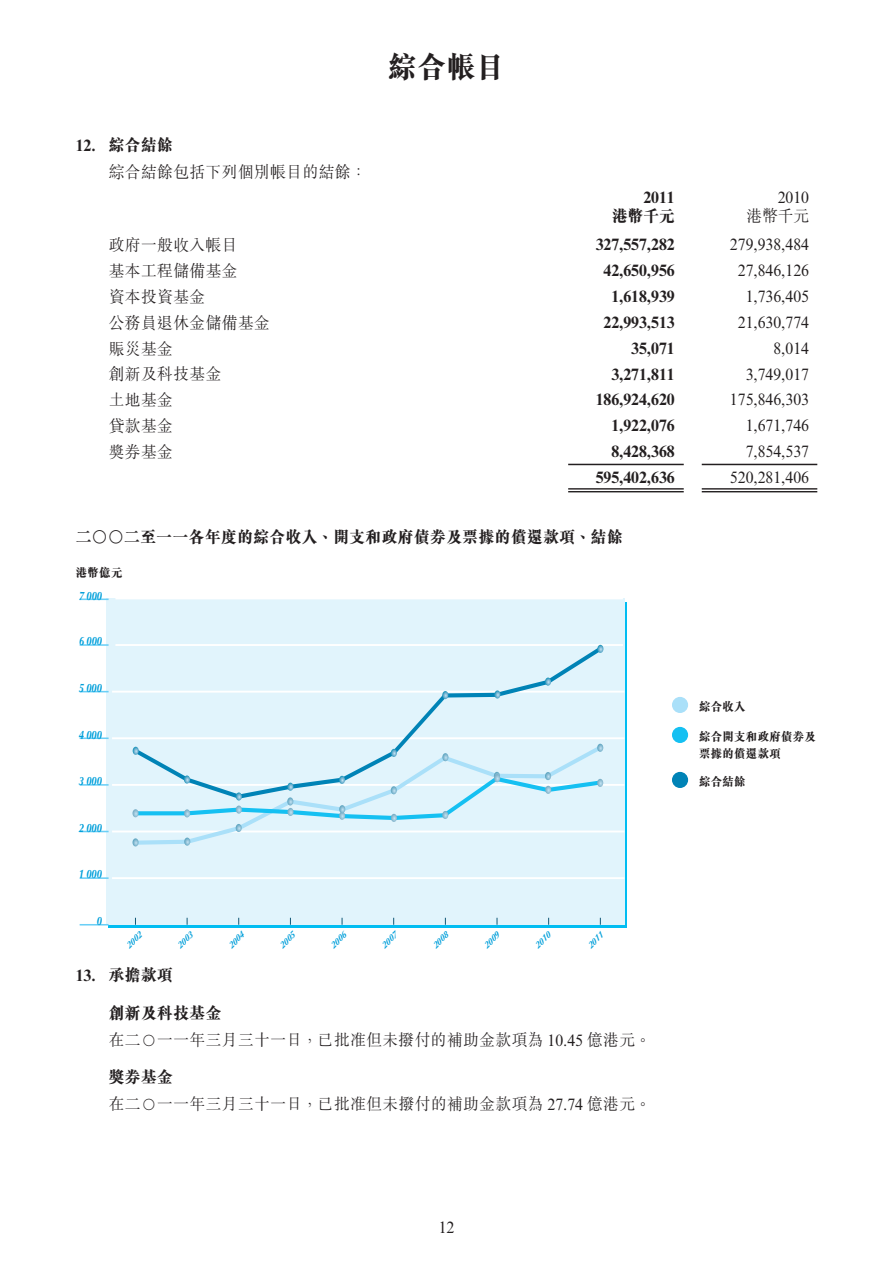
<style>
.page{position:relative;width:893px;height:1263px;background:#fff}
.page>*{position:absolute;margin:0;border:0;box-sizing:border-box;transform-origin:0 0}
.t1{font:800 30px "M Sung HK";color:#231f20;scale:.95 1}
.t2{font:300 16.5px/27px "M Sung HK";letter-spacing:.03em;color:#231f20;scale:.95 1}
.t3{font:16.5px/19.5px "Times NRMT Std";color:#231f20;text-align:right;scale:.95 1}
.t4{font:700 16.5px/19.5px "Times NRMT Std";color:#231f20;text-align:right;scale:.95 1}
.t5{font:800 16.5px "M Sung HK";letter-spacing:.03em;color:#231f20;scale:.95 1}
.t6{font:italic 700 12.15px "Optima LT Std";letter-spacing:-.02em;color:#009fda;scale:.78 1}
.t7{font:800 12px/16.5px "M Sung HK";letter-spacing:.03em;color:#231f20;scale:.95 1}
.t8{font:italic 700 8.85px "Optima LT Std";color:#009fda;scale:.96 1}
.s1{font-family:"Times NRMT Std";font-weight:700}
.s2{font-weight:800}
.s3{font-family:"M Sung HK";font-weight:800}
.s4{font-family:"M Sung HK";font-weight:300}
.s5{font-family:"Times NRMT Std";font-weight:400}
</style>
<div class="page">
<hr style="left:568px;top:464px;width:115px;height:1px;background:#231f20">
<hr style="left:701px;top:464px;width:116px;height:1px;background:#231f20">
<hr style="left:568px;top:488px;width:115px;height:2px;background:#231f20">
<hr style="left:568px;top:491px;width:115px;height:1px;background:#231f20">
<hr style="left:701px;top:488px;width:116px;height:2px;background:#231f20">
<hr style="left:701px;top:491px;width:116px;height:1px;background:#231f20">
<div style="left:672px;top:697px;width:16px;height:16px;background:#aae0f9;border-radius:50%"></div>
<div style="left:672px;top:727px;width:16px;height:16px;background:#15c0f2;border-radius:50%"></div>
<div style="left:672px;top:772px;width:16px;height:16px;background:#0083b6;border-radius:50%"></div>
<div style="left:106px;top:598px;width:518px;height:327px;background:#e1f4fc"></div>
<hr style="left:112px;top:877px;width:512px;height:2px;background:#fff">
<hr style="left:112px;top:831px;width:512px;height:1px;background:#fff">
<hr style="left:112px;top:784px;width:512px;height:2px;background:#fff">
<hr style="left:112px;top:737px;width:512px;height:2px;background:#fff">
<hr style="left:112px;top:691px;width:512px;height:2px;background:#fff">
<hr style="left:115px;top:644px;width:508px;height:2px;background:#fff">
<hr style="left:115px;top:598px;width:508px;height:1px;background:#fff">
<svg style="left:80px;top:924px;width:29px;height:1px"></svg>
<hr style="left:80px;top:877px;width:29px;height:2px;background:#6bcff6">
<svg style="left:80px;top:831px;width:29px;height:1px"></svg>
<hr style="left:80px;top:784px;width:29px;height:2px;background:#6bcff6">
<svg style="left:80px;top:738px;width:29px;height:1px"></svg>
<svg style="left:80px;top:691px;width:29px;height:1px"></svg>
<hr style="left:80px;top:644px;width:29px;height:2px;background:#6bcff6">
<svg style="left:80px;top:599px;width:29px;height:1px"></svg>
<svg style="left:132px;top:830px;width:473px;height:17px"></svg>
<svg style="left:131px;top:644px;width:474px;height:128px"></svg>
<svg style="left:133px;top:747px;width:6px;height:8px"></svg>
<svg style="left:391px;top:749px;width:6px;height:8px"></svg>
<svg style="left:442px;top:691px;width:6px;height:8px"></svg>
<svg style="left:442px;top:753px;width:6px;height:8px"></svg>
<svg style="left:184px;top:838px;width:6px;height:8px"></svg>
<svg style="left:132px;top:838px;width:7px;height:8px"></svg>
<svg style="left:494px;top:690px;width:6px;height:9px"></svg>
<svg style="left:545px;top:678px;width:6px;height:8px"></svg>
<svg style="left:597px;top:645px;width:6px;height:8px"></svg>
<svg style="left:597px;top:744px;width:6px;height:8px"></svg>
<svg style="left:132px;top:772px;width:472px;height:60px"></svg>
<p class="t2" style="left:109px;top:133px;width:272px;text-indent:-33px"><span class="s1">12.</span> <span class="s2">綜合結餘<br></span>綜合結餘包括下列個別帳目的結餘：</p>
<p class="t1" style="left:388px;top:55px;width:124px">綜合帳目</p>
<p class="t4" style="left:612px;top:189px;width:67px">2011<br><span class="s3">港幣千元</span></p>
<p class="t3" style="left:746px;top:189px;width:67px">2010<br><span class="s4">港幣千元</span></p>
<p class="t2" style="left:109px;top:234px;width:137px">政府一般收入帳目</p>
<p class="t4" style="left:595px;top:236px;width:85px">327,557,282</p>
<p class="t3" style="left:730px;top:236px;width:85px">279,938,484</p>
<p class="t2" style="left:109px;top:260px;width:137px">基本工程儲備基金</p>
<p class="t4" style="left:603px;top:262px;width:76px">42,650,956</p>
<p class="t3" style="left:737px;top:262px;width:76px">27,846,126</p>
<p class="t2" style="left:109px;top:285px;width:103px">資本投資基金</p>
<p class="t4" style="left:611px;top:288px;width:68px">1,618,939</p>
<p class="t3" style="left:745px;top:288px;width:68px">1,736,405</p>
<p class="t2" style="left:109px;top:311px;width:171px">公務員退休金儲備基金</p>
<p class="t4" style="left:603px;top:314px;width:76px">22,993,513</p>
<p class="t3" style="left:737px;top:314px;width:76px">21,630,774</p>
<p class="t2" style="left:109px;top:337px;width:69px">賑災基金</p>
<p class="t4" style="left:631px;top:340px;width:47px">35,071</p>
<p class="t3" style="left:773px;top:340px;width:39px">8,014</p>
<p class="t2" style="left:109px;top:363px;width:120px">創新及科技基金</p>
<p class="t4" style="left:611px;top:366px;width:68px">3,271,811</p>
<p class="t3" style="left:745px;top:366px;width:68px">3,749,017</p>
<p class="t2" style="left:109px;top:389px;width:69px">土地基金</p>
<p class="t4" style="left:595px;top:391px;width:85px">186,924,620</p>
<p class="t3" style="left:730px;top:391px;width:85px">175,846,303</p>
<p class="t2" style="left:109px;top:415px;width:69px">貸款基金</p>
<p class="t4" style="left:611px;top:417px;width:68px">1,922,076</p>
<p class="t3" style="left:745px;top:417px;width:68px">1,671,746</p>
<p class="t2" style="left:109px;top:440px;width:69px">獎券基金</p>
<p class="t4" style="left:611px;top:443px;width:68px">8,428,368</p>
<p class="t3" style="left:745px;top:443px;width:68px">7,854,537</p>
<p class="t4" style="left:595px;top:469px;width:85px">595,402,636</p>
<p class="t3" style="left:730px;top:469px;width:85px">520,281,406</p>
<p class="t5" style="left:76px;top:530px;width:577px">二○○二至一一各年度的綜合收入、開支和政府債券及票據的償還款項、結餘</p>
<p class="t7" style="left:76px;top:566px;width:51px">港幣億元</p>
<p class="t6" style="left:79px;top:588px;width:31px">7 000</p>
<p class="t6" style="left:79px;top:634px;width:31px">6 000</p>
<p class="t6" style="left:79px;top:681px;width:31px">5 000</p>
<p class="t6" style="left:79px;top:727px;width:31px">4 000</p>
<p class="t6" style="left:79px;top:774px;width:31px">3 000</p>
<p class="t6" style="left:79px;top:820px;width:31px">2 000</p>
<p class="t6" style="left:79px;top:867px;width:31px">1 000</p>
<p class="t6" style="left:97px;top:914px;width:8px">0</p>
<p class="t8" style="left:124px;top:943px;width:21px;rotate:-46deg">2002</p>
<p class="t8" style="left:175px;top:943px;width:21px;rotate:-46deg">2003</p>
<p class="t8" style="left:226px;top:943px;width:21px;rotate:-46deg">2004</p>
<p class="t8" style="left:277px;top:943px;width:21px;rotate:-46deg">2005</p>
<p class="t8" style="left:328px;top:943px;width:21px;rotate:-46deg">2006</p>
<p class="t8" style="left:379px;top:943px;width:21px;rotate:-46deg">2007</p>
<p class="t8" style="left:430px;top:943px;width:21px;rotate:-46deg">2008</p>
<p class="t8" style="left:481px;top:943px;width:21px;rotate:-46deg">2009</p>
<p class="t8" style="left:532px;top:943px;width:21px;rotate:-46deg">2010</p>
<p class="t8" style="left:585px;top:943px;width:21px;rotate:-46deg">2011</p>
<p class="t5" style="left:76px;top:969px;width:104px"><span class="s1">13.</span> 承擔款項</p>
<p class="t2" style="left:109px;top:1001px;width:572px"><span class="s2">創新及科技基金<br></span>在二○一一年三月三十一日，已批准但未撥付的補助金款項為 <span class="s5">10.45</span> 億港元。</p>
<p class="t2" style="left:109px;top:1066px;width:572px"><span class="s2">獎券基金<br></span>在二○一一年三月三十一日，已批准但未撥付的補助金款項為 <span class="s5">27.74</span> 億港元。</p>
<p class="t3" style="left:438px;top:1219px;width:18px">12</p>
<p class="t7" style="left:699px;top:700px;width:51px">綜合收入</p>
<p class="t7" style="left:699px;top:730px;width:125px">綜合開支和政府債券及票據的償還款項</p>
<p class="t7" style="left:699px;top:775px;width:51px">綜合結餘</p>
</div>
